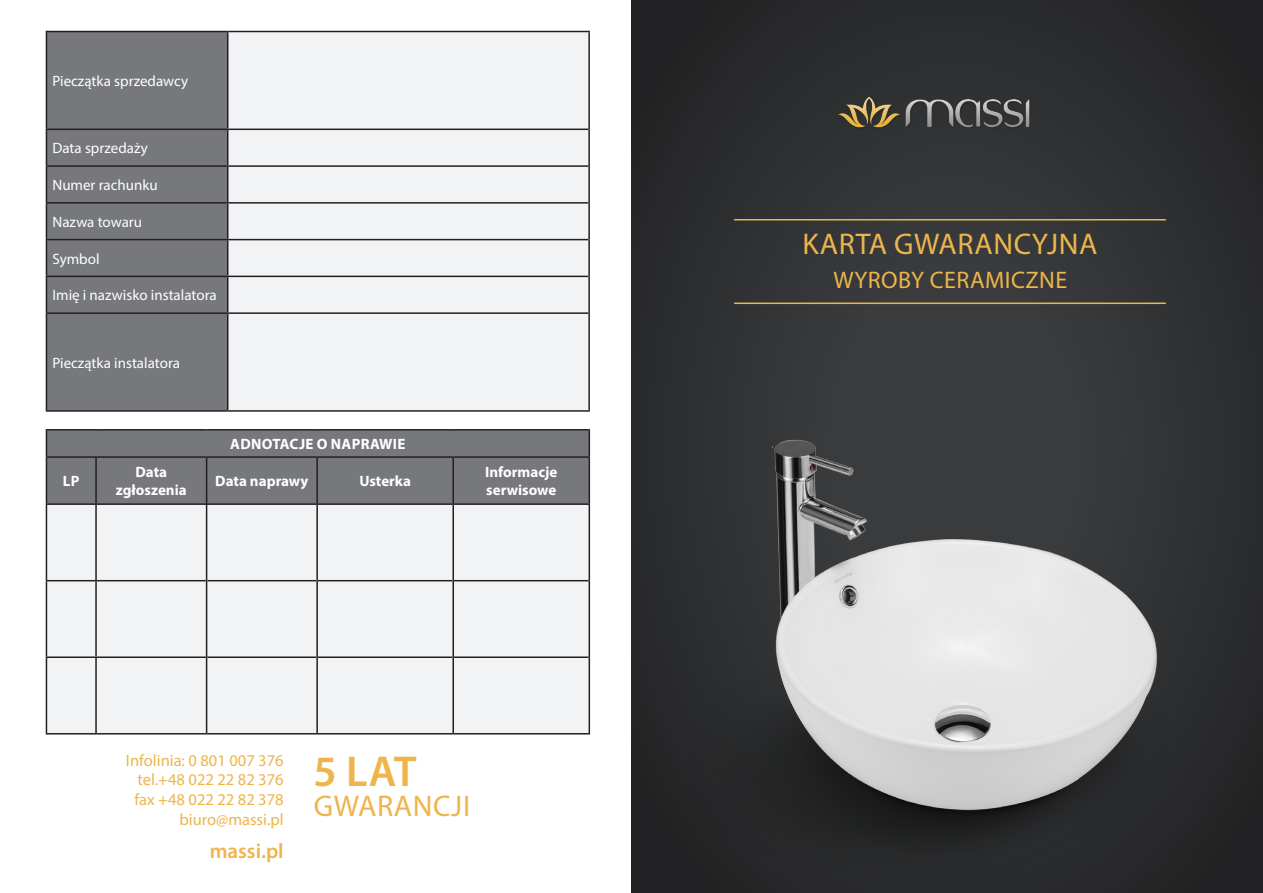
<style>
.page{position:relative;width:1263px;height:893px;background:#fff}
.page>*{position:absolute;margin:0;border:0;box-sizing:border-box;transform-origin:0 0}
.t1{font:600 43.5px "Myriad Pro";color:#edb54b}
.t2{font:30px "Myriad Pro";letter-spacing:.02em;color:#edb54b}
.t3{font:24px "Myriad Pro";letter-spacing:.02em;color:#edb54b}
.t4{font:600 21px "Myriad Pro";color:#edb54b}
.t5{font:16.5px/19.8px "Myriad Pro";color:#edb54b;text-align:right}
.t6{font:15px "Myriad Pro";color:#fff}
.t7{font:700 15px/18px "Myriad Pro";color:#fff}
.t8{font:700 15px "Myriad Pro";letter-spacing:.02em;color:#fff}
</style>
<div class="page">
<div style="left:631px;top:0;width:632px;height:893px;background:#2e2f31"></div>
<img style="left:838px;top:96px;width:192px;height:32px">
<img style="left:631px;top:407px;width:632px;height:486px">
<div style="left:47px;top:505px;width:542px;height:228px;background:#f2f3f4"></div>
<hr style="left:46px;top:503px;width:50px;height:2px;background:#231f20">
<hr style="left:96px;top:503px;width:111px;height:2px;background:#231f20">
<hr style="left:206px;top:503px;width:111px;height:2px;background:#231f20">
<hr style="left:317px;top:503px;width:136px;height:2px;background:#231f20">
<hr style="left:453px;top:503px;width:137px;height:2px;background:#231f20">
<hr style="left:589px;top:505px;width:1px;height:76px;background:#231f20">
<hr style="left:46px;top:580px;width:50px;height:1px;background:#231f20">
<hr style="left:96px;top:580px;width:110px;height:1px;background:#231f20">
<hr style="left:207px;top:580px;width:109px;height:1px;background:#231f20">
<hr style="left:318px;top:580px;width:134px;height:1px;background:#231f20">
<hr style="left:454px;top:580px;width:135px;height:1px;background:#231f20">
<hr style="left:589px;top:581px;width:1px;height:76px;background:#231f20">
<hr style="left:46px;top:656px;width:50px;height:2px;background:#231f20">
<hr style="left:96px;top:656px;width:110px;height:2px;background:#231f20">
<hr style="left:207px;top:656px;width:109px;height:2px;background:#231f20">
<hr style="left:318px;top:656px;width:134px;height:2px;background:#231f20">
<hr style="left:454px;top:656px;width:135px;height:2px;background:#231f20">
<hr style="left:589px;top:657px;width:1px;height:76px;background:#231f20">
<hr style="left:46px;top:733px;width:50px;height:1px;background:#231f20">
<hr style="left:96px;top:733px;width:111px;height:1px;background:#231f20">
<hr style="left:207px;top:733px;width:110px;height:1px;background:#231f20">
<hr style="left:317px;top:733px;width:136px;height:1px;background:#231f20">
<hr style="left:453px;top:733px;width:137px;height:1px;background:#231f20">
<hr style="left:46px;top:429px;width:50px;height:2px;background:#231f20">
<div style="left:46px;top:430px;width:544px;height:74px;background:#76787b"></div>
<hr style="left:96px;top:429px;width:111px;height:2px;background:#231f20">
<hr style="left:207px;top:429px;width:110px;height:2px;background:#231f20">
<hr style="left:317px;top:429px;width:136px;height:2px;background:#231f20">
<hr style="left:453px;top:429px;width:137px;height:2px;background:#231f20">
<hr style="left:46px;top:456px;width:50px;height:2px;background:#231f20">
<hr style="left:46px;top:458px;width:1px;height:45px;background:#231f20">
<hr style="left:46px;top:505px;width:1px;height:75px;background:#231f20">
<hr style="left:46px;top:581px;width:1px;height:75px;background:#231f20">
<hr style="left:46px;top:658px;width:1px;height:75px;background:#231f20">
<hr style="left:96px;top:456px;width:111px;height:2px;background:#231f20">
<hr style="left:95px;top:458px;width:2px;height:45px;background:#231f20">
<hr style="left:95px;top:505px;width:2px;height:75px;background:#231f20">
<hr style="left:95px;top:581px;width:2px;height:75px;background:#231f20">
<hr style="left:95px;top:658px;width:2px;height:75px;background:#231f20">
<hr style="left:207px;top:456px;width:110px;height:2px;background:#231f20">
<hr style="left:206px;top:458px;width:1px;height:45px;background:#231f20">
<hr style="left:206px;top:505px;width:1px;height:76px;background:#231f20">
<hr style="left:206px;top:581px;width:1px;height:76px;background:#231f20">
<hr style="left:206px;top:657px;width:1px;height:76px;background:#231f20">
<hr style="left:317px;top:456px;width:136px;height:2px;background:#231f20">
<hr style="left:316px;top:458px;width:2px;height:45px;background:#231f20">
<hr style="left:452px;top:458px;width:2px;height:45px;background:#231f20">
<hr style="left:316px;top:505px;width:2px;height:76px;background:#231f20">
<hr style="left:452px;top:505px;width:2px;height:76px;background:#231f20">
<hr style="left:316px;top:581px;width:2px;height:76px;background:#231f20">
<hr style="left:452px;top:581px;width:2px;height:76px;background:#231f20">
<hr style="left:316px;top:657px;width:2px;height:76px;background:#231f20">
<hr style="left:452px;top:657px;width:2px;height:76px;background:#231f20">
<div style="left:47px;top:32px;width:180px;height:378px;background:#76787b"></div>
<div style="left:228px;top:32px;width:360px;height:378px;background:#f2f3f4"></div>
<hr style="left:46px;top:31px;width:182px;height:1px;background:#231f20">
<hr style="left:46px;top:32px;width:1px;height:97px;background:#231f20">
<hr style="left:46px;top:129px;width:182px;height:1px;background:#231f20">
<hr style="left:46px;top:130px;width:1px;height:35px;background:#231f20">
<hr style="left:228px;top:129px;width:360px;height:1px;background:#231f20">
<hr style="left:46px;top:165px;width:182px;height:2px;background:#231f20">
<hr style="left:46px;top:167px;width:1px;height:35px;background:#231f20">
<hr style="left:228px;top:165px;width:360px;height:2px;background:#231f20">
<hr style="left:46px;top:202px;width:182px;height:2px;background:#231f20">
<hr style="left:46px;top:204px;width:1px;height:35px;background:#231f20">
<hr style="left:228px;top:202px;width:360px;height:2px;background:#231f20">
<hr style="left:46px;top:239px;width:182px;height:1px;background:#231f20">
<hr style="left:46px;top:240px;width:1px;height:36px;background:#231f20">
<hr style="left:46px;top:276px;width:182px;height:1px;background:#231f20">
<hr style="left:46px;top:277px;width:1px;height:35px;background:#231f20">
<hr style="left:46px;top:312px;width:182px;height:2px;background:#231f20">
<hr style="left:46px;top:314px;width:1px;height:96px;background:#231f20">
<hr style="left:46px;top:410px;width:182px;height:2px;background:#231f20">
<hr style="left:228px;top:31px;width:362px;height:1px;background:#231f20">
<hr style="left:227px;top:32px;width:1px;height:97px;background:#231f20">
<hr style="left:227px;top:130px;width:1px;height:35px;background:#231f20">
<hr style="left:227px;top:167px;width:1px;height:35px;background:#231f20">
<hr style="left:227px;top:204px;width:1px;height:35px;background:#231f20">
<hr style="left:228px;top:239px;width:360px;height:1px;background:#231f20">
<hr style="left:227px;top:240px;width:1px;height:36px;background:#231f20">
<hr style="left:228px;top:276px;width:360px;height:1px;background:#231f20">
<hr style="left:227px;top:277px;width:1px;height:35px;background:#231f20">
<hr style="left:228px;top:312px;width:360px;height:2px;background:#231f20">
<hr style="left:227px;top:314px;width:1px;height:96px;background:#231f20">
<hr style="left:228px;top:410px;width:362px;height:2px;background:#231f20">
<hr style="left:588px;top:32px;width:2px;height:97px;background:#231f20">
<hr style="left:588px;top:129px;width:2px;height:37px;background:#231f20">
<hr style="left:588px;top:166px;width:2px;height:37px;background:#231f20">
<hr style="left:588px;top:203px;width:2px;height:37px;background:#231f20">
<hr style="left:588px;top:240px;width:2px;height:36px;background:#231f20">
<hr style="left:588px;top:276px;width:2px;height:37px;background:#231f20">
<hr style="left:588px;top:313px;width:2px;height:97px;background:#231f20">
<hr style="left:734px;top:219px;width:432px;height:1px;background:#edb54b">
<hr style="left:734px;top:303px;width:432px;height:1px;background:#edb54b">
<p class="t6" style="left:52px;top:72px;width:137px">Pieczątka sprzedawcy</p>
<p class="t6" style="left:52px;top:139px;width:97px">Data sprzedaży</p>
<p class="t6" style="left:52px;top:176px;width:107px">Numer rachunku</p>
<p class="t6" style="left:52px;top:213px;width:91px">Nazwa towaru</p>
<p class="t6" style="left:52px;top:249px;width:49px">Symbol</p>
<p class="t6" style="left:52px;top:286px;width:166px">Imię i nazwisko instalatora</p>
<p class="t6" style="left:52px;top:353px;width:129px">Pieczątka instalatora</p>
<p class="t7" style="left:63px;top:472px;width:18px">LP</p>
<p class="t7" style="left:135px;top:463px;width:33px">Data</p>
<p class="t7" style="left:116px;top:481px;width:72px">zgłoszenia</p>
<p class="t8" style="left:230px;top:434px;width:177px">ADNOTACJE O NAPRAWIE</p>
<p class="t7" style="left:215px;top:472px;width:95px">Data naprawy</p>
<p class="t7" style="left:359px;top:472px;width:53px">Usterka</p>
<p class="t7" style="left:485px;top:463px;width:74px">Informacje serwisowe</p>
<p class="t5" style="left:126px;top:750px;width:159px">Infolinia: 0 801 007 376 tel.+48 022 22 82 376</p>
<p class="t5" style="left:134px;top:790px;width:151px">fax +48 022 22 82 378</p>
<p class="t5" style="left:180px;top:809px;width:106px">biuro@massi.pl</p>
<p class="t4" style="left:210px;top:837px;width:76px">massi.pl</p>
<p class="t1" style="left:313px;top:744px;width:105px">5 LAT</p>
<p class="t2" style="left:314px;top:787px;width:158px">GWARANCJI</p>
<p class="t2" style="left:802px;top:225px;width:296px">KARTA GWARANCYJNA</p>
<p class="t3" style="left:833px;top:265px;width:235px">WYROBY CERAMICZNE</p>
</div>
